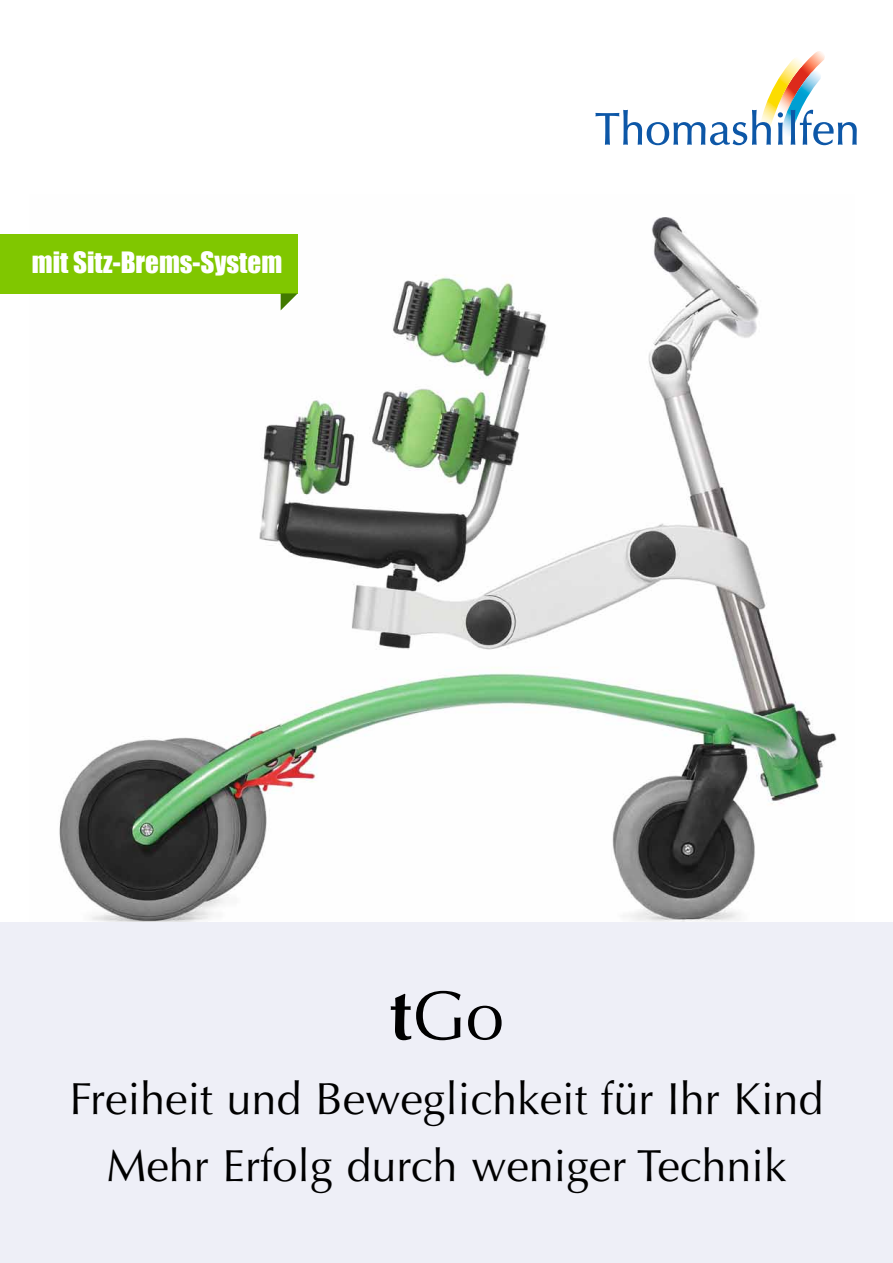
<style>
.page{position:relative;width:893px;height:1263px;background:#fff}
.page>*{position:absolute;margin:0;border:0;box-sizing:border-box;transform-origin:0 0}
.t1{font:69px "Optima";color:#000}
.t2{font:45px/66.4px "Optima";color:#000;text-align:center}
.t3{font:27px "Impact";color:#fff}
.s1{font-weight:700}
</style>
<div class="page">
<img style="left:30px;top:217px;width:825px;height:706px">
<div style="left:0;top:923px;width:893px;height:340px;background:#eeeff7"></div>
<svg style="left:595px;top:51px;width:262px;height:94px"></svg>
<div style="left:0;top:234px;width:298px;height:59px;background:#80c700"></div>
<svg style="left:281px;top:293px;width:17px;height:17px"></svg>
<p class="t3" style="left:32px;top:242px;width:252px">mit Sitz-Brems-System</p>
<h1 class="t1" style="left:389px;top:975px;width:117px"><span class="s1">t</span>Go</h1>
<p class="t2" style="left:69px;top:1066px;width:756px">Freiheit und Beweglichkeit für Ihr Kind<br>Mehr Erfolg durch weniger Technik</p>
</div>
